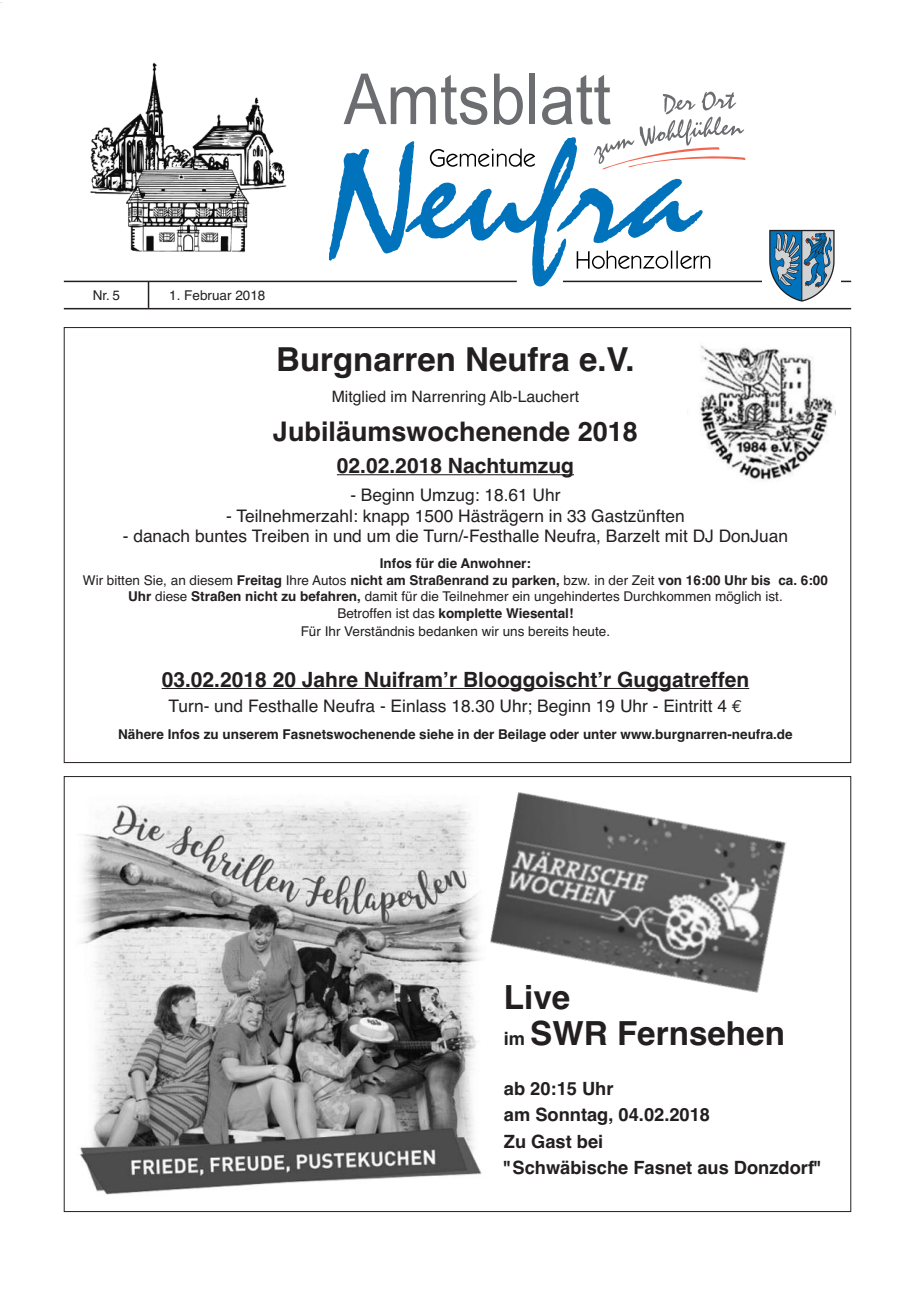
<style>
.page{position:relative;width:915px;height:1297px;background:#fff}
.page>*{position:absolute;margin:0;border:0;box-sizing:border-box;transform-origin:0 0}
.t1{font:70.5px "Arial";color:#6c6d70;scale:.91 1}
.t2{font:700 33.15px/36.5px "Helvetica";color:#231f20}
.t3{font:700 33px "Helvetica";color:#231f20}
.t4{font:700 27px "Helvetica";color:#231f20}
.t5{font:700 21px "Helvetica";color:#231f20}
.t6{font:700 18.3px/26.5px "Helvetica";color:#231f20}
.t7{font:17.4px "Helvetica";color:#231f20}
.t8{font:15.75px "Helvetica";color:#231f20}
.t9{font:13.5px/16.5px "Helvetica";color:#231f20;text-align:center}
.t10{font:700 13.5px "Helvetica";color:#231f20}
.t11{font:4.5px "Helvetica";color:#231f20}
.s1{font-weight:700}
.s2{font-family:"Euro Mono"}
.s3{font-size:18.3px}
</style>
<div class="page">
<hr style="left:337px;top:474px;width:237px;height:1px;background:#231f20">
<hr style="left:162px;top:688px;width:587px;height:1px;background:#231f20">
<img style="left:90px;top:62px;width:197px;height:191px">
<hr style="left:64px;top:308px;width:786px;height:1px;background:#231f20">
<hr style="left:562px;top:281px;width:288px;height:1px;background:#231f20">
<hr style="left:64px;top:281px;width:452px;height:1px;background:#231f20">
<div style="left:762px;top:227px;width:78px;height:77px;background:#fff"></div>
<svg style="left:769px;top:230px;width:65px;height:72px;background:#7297b0"></svg>
<svg style="left:148px;top:282px;width:1px;height:26px"></svg>
<svg style="left:329px;top:92px;width:416px;height:194px"></svg>
<svg style="left:495px;top:792px;width:292px;height:201px"></svg>
<img style="left:699px;top:345px;width:135px;height:136px">
<img style="left:80px;top:802px;width:402px;height:393px">
<img style="left:528px;top:794px;width:258px;height:63px">
<p class="t11" style="left:1px;top:-1px;width:3px">.</p>
<p class="t9" style="left:93px;top:287px;width:29px">Nr. 5</p>
<p class="t9" style="left:169px;top:287px;width:98px">1. Februar 2018</p>
<h1 class="t1" style="left:343px;top:58px;width:295px">Amtsblatt</h1>
<h3 class="t3" style="left:276px;top:340px;width:360px">Burgnarren Neufra e.V.</h3>
<p class="t8" style="left:332px;top:387px;width:248px">Mitglied im Narrenring Alb-Lauchert</p>
<h3 class="t4" style="left:273px;top:416px;width:366px">Jubiläumswochenende 2018</h3>
<h3 class="t5" style="left:337px;top:453px;width:238px">02.02.2018 Nachtumzug</h3>
<p class="t7" style="left:350px;top:485px;width:212px">- Beginn Umzug: 18.61 Uhr</p>
<p class="t7" style="left:226px;top:505px;width:460px">- Teilnehmerzahl: knapp 1500 Hästrägern in 33 Gastzünften</p>
<p class="t7" style="left:123px;top:526px;width:666px">- danach buntes Treiben in und um die Turn/-Festhalle Neufra, Barzelt mit DJ DonJuan</p>
<p class="t9" style="left:83px;top:555px;width:746px"><span class="s1">Infos für die Anwohner:<br></span>Wir bitten Sie, an diesem <span class="s1">Freitag</span> Ihre Autos <span class="s1">nicht am Straßenrand zu parken,</span> bzw. in der Zeit <span class="s1">von 16:00 Uhr bis ca. 6:00<br>Uhr</span> diese <span class="s1">Straßen nicht zu befahren,</span> damit für die Teilnehmer ein ungehindertes Durchkommen möglich ist.<br>Betroffen ist das <span class="s1">komplette Wiesental!</span></p>
<p class="t9" style="left:300px;top:623px;width:311px">Für Ihr Verständnis bedanken wir uns bereits heute.</p>
<h3 class="t5" style="left:162px;top:667px;width:589px">03.02.2018 20 Jahre Nuifram’r Blooggoischt’r Guggatreffen</h3>
<p class="t7" style="left:169px;top:696px;width:575px">Turn- und Festhalle Neufra - Einlass 18.30 Uhr; Beginn 19 Uhr - Eintritt 4 <span class="s2">€</span></p>
<p class="t10" style="left:118px;top:727px;width:675px">Nähere Infos zu unserem Fasnetswochenende siehe in der Beilage oder unter www.burgnarren-neufra.de</p>
<h2 class="t2" style="left:503px;top:979px;width:282px">Live<br><span class="s3">im</span> SWR Fernsehen</h2>
<h3 class="t6" style="left:503px;top:1075px;width:320px">ab 20:15 Uhr<br>am Sonntag, 04.02.2018<br>Zu Gast bei<br>"Schwäbische Fasnet aus Donzdorf"</h3>
</div>
